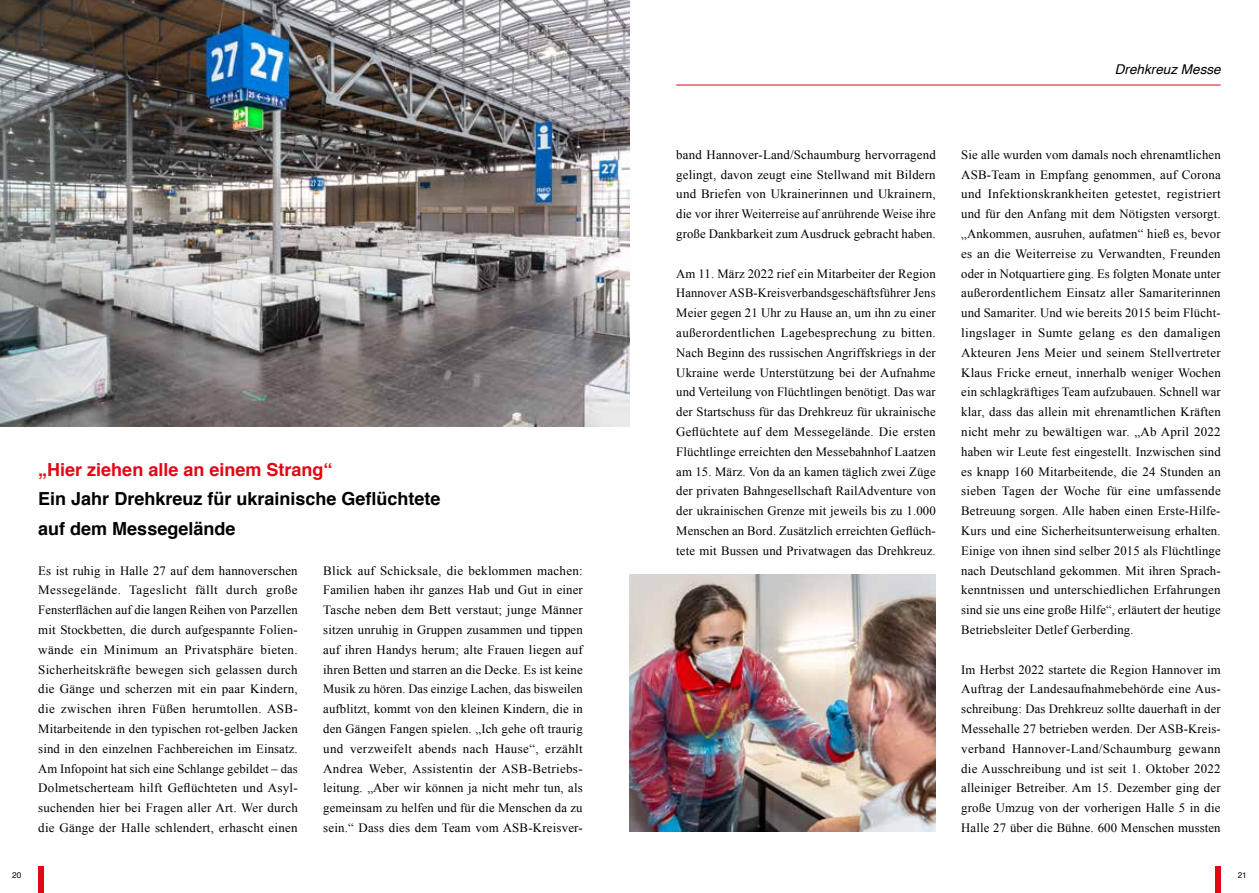
<style>
.page{position:relative;width:1259px;height:893px;background:#fff}
.page>*{position:absolute;margin:0;border:0;box-sizing:border-box;transform-origin:0 0}
.t1{font:700 18px/29.7px "Helvetica";color:#000}
.t2{font:700 18px "Helvetica";color:#e30613}
.t3{font:italic 13.5px "Helvetica";color:#000}
.t4{font:12.75px/19.8px "Times New Roman";letter-spacing:.01em;color:#000;text-align:justify}
.t5{font:8.25px "Helvetica";color:#000}
</style>
<div class="page">
<img style="left:629px;top:574px;width:306px;height:258px">
<hr style="left:676px;top:85px;width:544px;height:1px;background:#e30613">
<div style="left:1214px;top:866px;width:6px;height:27px;background:#e30613"></div>
<div style="left:38px;top:866px;width:6px;height:27px;background:#e30613"></div>
<img style="left:0;top:0;width:629px;height:426px">
<h1 class="t2" style="left:38px;top:455px;width:296px">„Hier ziehen alle an einem Strang“</h1>
<h1 class="t1" style="left:38px;top:484px;width:404px">Ein Jahr Drehkreuz für ukrainische Geflüchtete auf dem Messegelände</h1>
<p class="t4" style="left:38px;top:560px;width:261px">Es ist ruhig in Halle 27 auf dem hannoverschen Messegelände. Tageslicht fällt durch große -Fensterflächen auf die langen Reihen von -Parzellen mit Stockbetten, die durch aufgespannte Folien&shy;wände ein Minimum an Privatsphäre bieten.<br>Sicherheitskräfte bewegen sich gelassen durch die Gänge und scherzen mit ein paar Kindern, die zwischen ihren Füßen herumtollen. ASB-Mitarbeitende in den typischen rot-gelben Jacken sind in den einzelnen Fachbereichen im Einsatz.<br>Am Infopoint hat sich eine Schlange gebildet – das Dolmetscherteam hilft Geflüchteten und Asyl&shy;suchenden hier bei Fragen aller Art. Wer durch die Gänge der Halle schlendert, erhascht einen</p>
<p class="t4" style="left:323px;top:560px;width:261px">Blick auf Schicksale, die beklommen machen:<br>Familien haben ihr ganzes Hab und Gut in einer Tasche neben dem Bett verstaut; junge Männer sitzen unruhig in Gruppen zusammen und tippen auf ihren Handys herum; alte Frauen liegen auf ihren Betten und starren an die Decke. Es ist keine Musik zu hören. Das einzige Lachen, das bisweilen aufblitzt, kommt von den kleinen Kindern, die in den Gängen Fangen spielen. „Ich gehe oft traurig und verzweifelt abends nach Hause“, erzählt Andrea Weber, Assistentin der ASB-Betriebs&shy;leitung. „Aber wir können ja nicht mehr tun, als gemeinsam zu helfen und für die Menschen da zu sein.“ Dass dies dem Team vom ASB-Kreisver-</p>
<p class="t3" style="left:1115px;top:59px;width:107px">Drehkreuz Messe</p>
<p class="t4" style="left:676px;top:144px;width:261px">band Hannover-Land/Schaumburg hervorragend gelingt, davon zeugt eine Stellwand mit Bildern und Briefen von Ukrainerinnen und Ukrainern, die vor ihrer Weiterreise auf anrührende Weise ihre große Dankbarkeit zum Ausdruck gebracht haben.</p>
<p class="t4" style="left:676px;top:263px;width:261px">Am 11. März 2022 rief ein Mitarbeiter der Region Hannover ASB-Kreisverbandsgeschäftsführer Jens Meier gegen 21 Uhr zu Hause an, um ihn zu einer außerordentlichen Lagebesprechung zu bitten.<br>Nach Beginn des russischen Angriffskriegs in der Ukraine werde Unterstützung bei der Aufnahme und Verteilung von Flüchtlingen benötigt. Das war der Startschuss für das Drehkreuz für ukrainische Geflüchtete auf dem Messegelände. Die ersten Flüchtlinge erreichten den Messebahnhof Laatzen am 15. März. Von da an kamen täglich zwei Züge der privaten Bahngesellschaft RailAdventure von der ukrainischen Grenze mit jeweils bis zu 1.000<br>Menschen an Bord. Zusätzlich erreichten Geflüch&shy;tete mit Bussen und Privatwagen das Drehkreuz.</p>
<p class="t4" style="left:961px;top:144px;width:261px">Sie alle wurden vom damals noch ehrenamtlichen ASB-Team in Empfang genommen, auf Corona und Infektionskrankheiten getestet, registriert und für den Anfang mit dem Nötigsten versorgt. „Ankommen, ausruhen, aufatmen“ hieß es, bevor es an die Weiterreise zu Verwandten, Freunden oder in Notquartiere ging. Es folgten Monate unter außerordentlichem Einsatz aller Samariterinnen und Samariter. Und wie bereits 2015 beim Flücht&shy;lingslager in Sumte gelang es den damaligen Akteuren Jens Meier und seinem Stellvertreter Klaus Fricke erneut, innerhalb weniger Wochen ein schlagkräftiges Team aufzubauen. Schnell war klar, dass das allein mit ehrenamtlichen Kräften nicht mehr zu bewältigen war. „Ab April 2022 haben wir Leute fest eingestellt. Inzwischen sind es knapp 160 Mitarbeitende, die 24 Stunden an sieben Tagen der Woche für eine umfassende Betreuung sorgen. Alle haben einen Erste-Hilfe-Kurs und eine Sicherheitsunterweisung erhalten.<br>Einige von ihnen sind selber 2015 als Flüchtlinge nach Deutschland gekommen. Mit ihren Sprach&shy;kenntnissen und unterschiedlichen Erfahrungen sind sie uns eine große Hilfe“, erläutert der heutige Betriebsleiter Detlef Gerberding.</p>
<p class="t4" style="left:961px;top:659px;width:261px">Im Herbst 2022 startete die Region Hannover im Auftrag der Landesaufnahmebehörde eine Aus&shy;schreibung: Das Drehkreuz sollte dauerhaft in der Messehalle 27 betrieben werden. Der ASB-Kreis&shy;verband Hannover-Land/Schaumburg gewann die Ausschreibung und ist seit 1. Oktober 2022 alleiniger Betreiber. Am 15. Dezember ging der große Umzug von der vorherigen Halle 5 in die Halle 27 über die Bühne. 600 Menschen mussten</p>
<p class="t5" style="left:12px;top:869px;width:11px">20</p>
<p class="t5" style="left:1237px;top:869px;width:11px">21</p>
</div>
